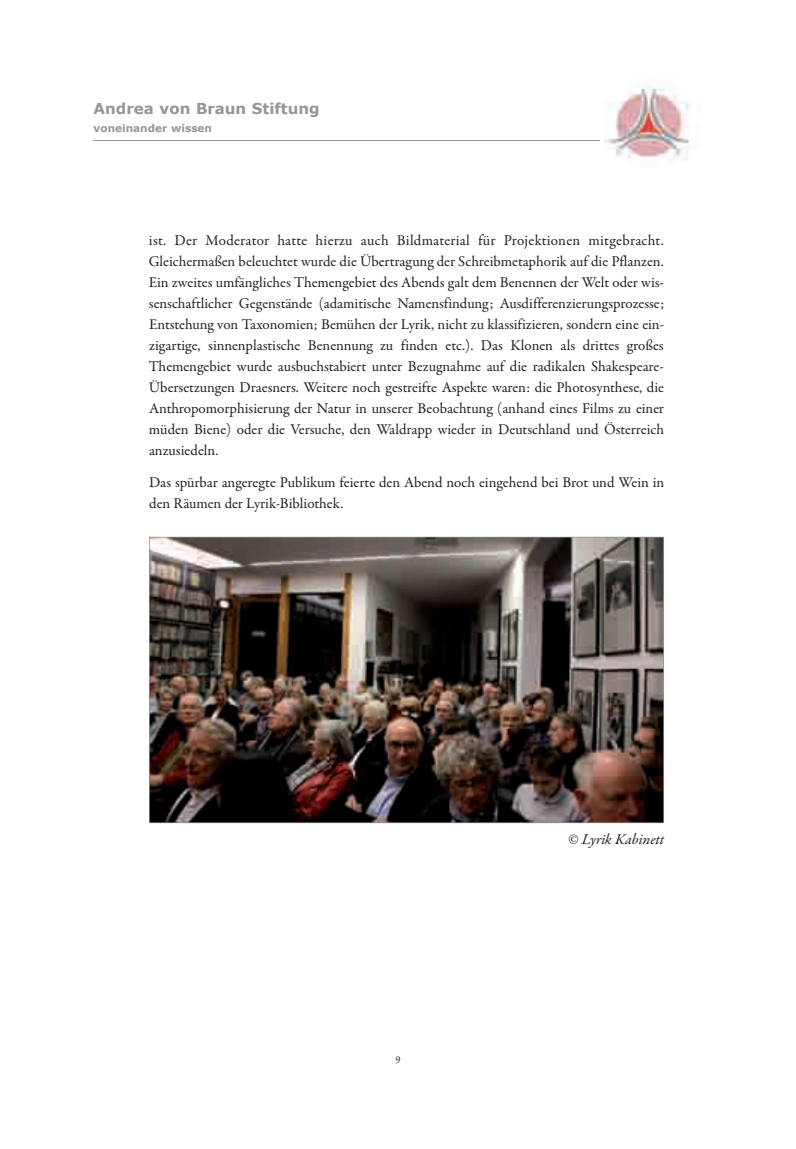
<style>
.page{position:relative;width:796px;height:1149px;background:#fff}
.page>*{position:absolute;margin:0;border:0;box-sizing:border-box;transform-origin:0 0}
.t1{font:15px/21px "Garamond Premr Pro";color:#231f20;text-align:justify}
.t2{font:700 15px "Verdana";color:#95969a}
.t3{font:italic 15px "Garamond Premr Pro";letter-spacing:-.005em;color:#231f20}
.t4{font:700 10.5px "Verdana";color:#95969a}
.t5{font:10.5px "Garamond Premr Pro";color:#231f20}
</style>
<div class="page">
<img style="left:604px;top:86px;width:88px;height:79px">
<hr style="left:94px;top:140px;width:506px;height:1px;background:#95969a">
<img style="left:149px;top:536px;width:514px;height:286px">
<p class="t2" style="left:94px;top:98px;width:227px">Andrea von Braun Stiftung</p>
<p class="t4" style="left:94px;top:121px;width:120px">voneinander wissen</p>
<p class="t1" style="left:149px;top:231px;width:516px">ist. Der Moderator hatte hierzu auch Bildmaterial für Projektionen mitgebracht.<br>Gleichermaßen beleuchtet wurde die Übertragung der Schreibmetaphorik auf die Pflanzen.<br>Ein zweites umfängliches Themengebiet des Abends galt dem Benennen der Welt oder wis&shy;senschaftlicher Gegenstände (adamitische Namensfindung; Ausdifferenzierungsprozesse; Entstehung von Taxonomien; Bemühen der Lyrik, nicht zu klassifizieren, sondern eine ein&shy;zigartige, sinnenplastische Benennung zu finden etc.). Das Klonen als drittes großes Themengebiet wurde ausbuchstabiert unter Bezugnahme auf die radikalen Shakespeare-Übersetzungen Draesners. Weitere noch gestreifte Aspekte waren: die Photosynthese, die Anthropomorphisierung der Natur in unserer Beobachtung (anhand eines Films zu einer müden Biene) oder die Versuche, den Waldrapp wieder in Deutschland und Österreich anzusiedeln.</p>
<p class="t1" style="left:149px;top:472px;width:516px">Das spürbar angeregte Publikum feierte den Abend noch eingehend bei Brot und Wein in den Räumen der Lyrik-Bibliothek.</p>
<p class="t5" style="left:395px;top:1055px;width:7px">9</p>
<p class="t3" style="left:568px;top:833px;width:98px">© Lyrik Kabinett</p>
</div>
